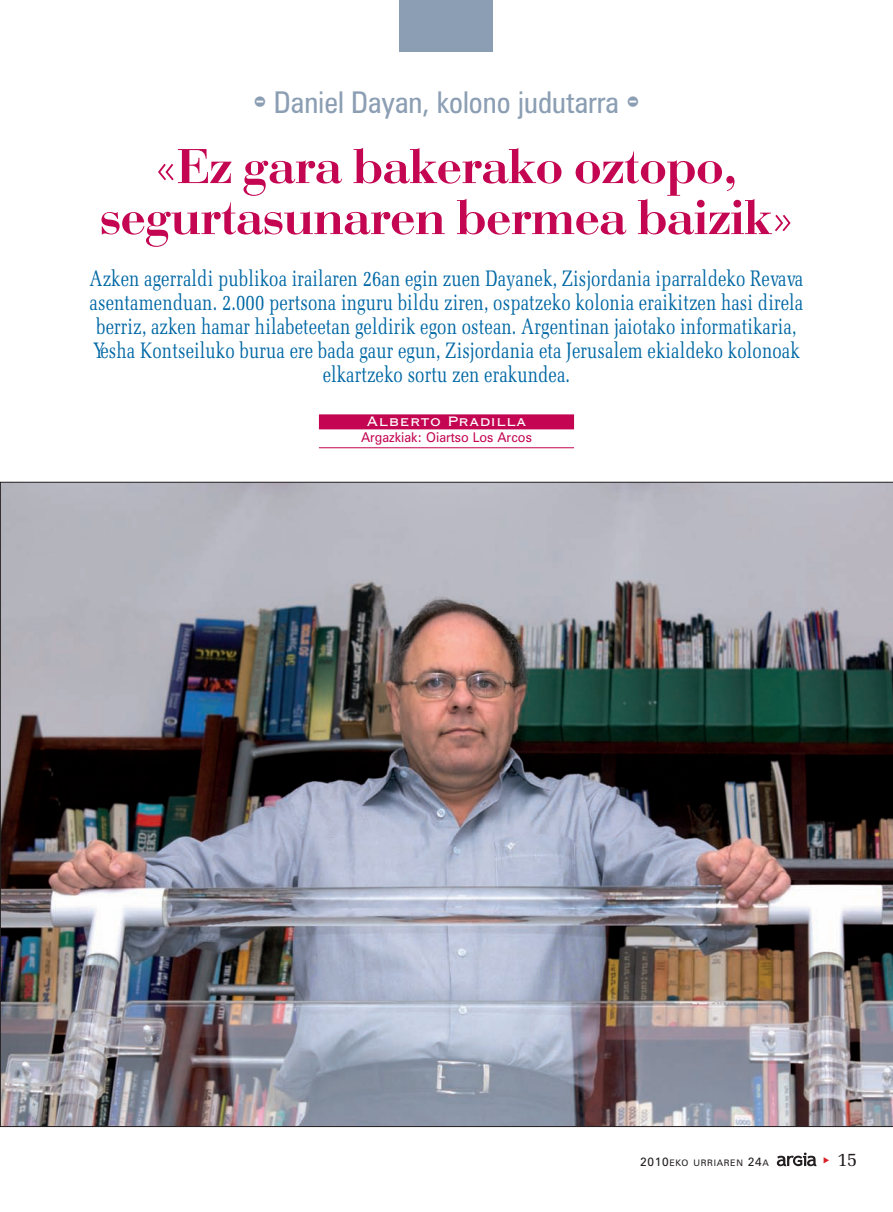
<style>
.page{position:relative;width:893px;height:1212px;background:#fff}
.page>*{position:absolute;margin:0;border:0;box-sizing:border-box;transform-origin:0 0}
.t1{font:51px/51px "Bodoni";color:#c30552;text-align:center}
.t2{font:condensed 30px "Zurich BT";color:#8b9eb3}
.t3{font:22.5px/24px "Memoir Condensed";color:#0068a5;text-align:center}
.t4{font:19.5px "Memoir";color:#231f20}
.t5{font:18px "Copperplate Gothic BT";color:#fff}
.t6{font:13.5px "Zurich BT";color:#c30552;scale:.95 1}
.t7{font:9px "Zurich BT";letter-spacing:.075em;color:#231f20}
.s1{font-family:"Bodiac";font-stretch:normal}
.s2{font-size:12px}
</style>
<div class="page">
<svg style="left:777px;top:1152px;width:39px;height:14px"></svg>
<div style="left:400px;top:0;width:93px;height:51px;background:#8b9eb3"></div>
<img style="left:0;top:482px;width:893px;height:645px">
<div style="left:319px;top:414px;width:255px;height:15px;background:#c30552"></div>
<hr style="left:319px;top:447px;width:255px;height:1px;background:#c30552">
<h2 class="t2" style="left:253px;top:91px;width:388px"><span class="s1">-</span> Daniel Dayan, kolono judutarra <span class="s1">-</span></h2>
<h1 class="t1" style="left:100px;top:146px;width:695px">«Ez gara bakerako oztopo, segurtasunaren bermea baizik»</h1>
<p class="t3" style="left:89px;top:268px;width:715px">Azken agerraldi publikoa irailaren 26an egin zuen Dayanek, Zisjordania iparraldeko Revava asentamenduan. 2.000 pertsona inguru bildu ziren, ospatzeko kolonia eraikitzen hasi direla berriz, azken hamar hilabeteetan geldirik egon ostean. Argentinan jaiotako informatikaria, Yesha Kontseiluko burua ere bada gaur egun, Zisjordania eta Jerusalem ekialdeko kolonoak elkartzeko sortu zen erakundea.</p>
<p class="t5" style="left:366px;top:409px;width:161px">Alberto Pradilla</p>
<p class="t6" style="left:361px;top:432px;width:181px">Argazkiak: Oiartso Los Arcos</p>
<p class="t7" style="left:640px;top:1160px;width:130px"><span class="s2">2010</span>EKO URRIAREN <span class="s2">24</span>A</p>
<p class="t4" style="left:837px;top:1151px;width:22px">15</p>
</div>
